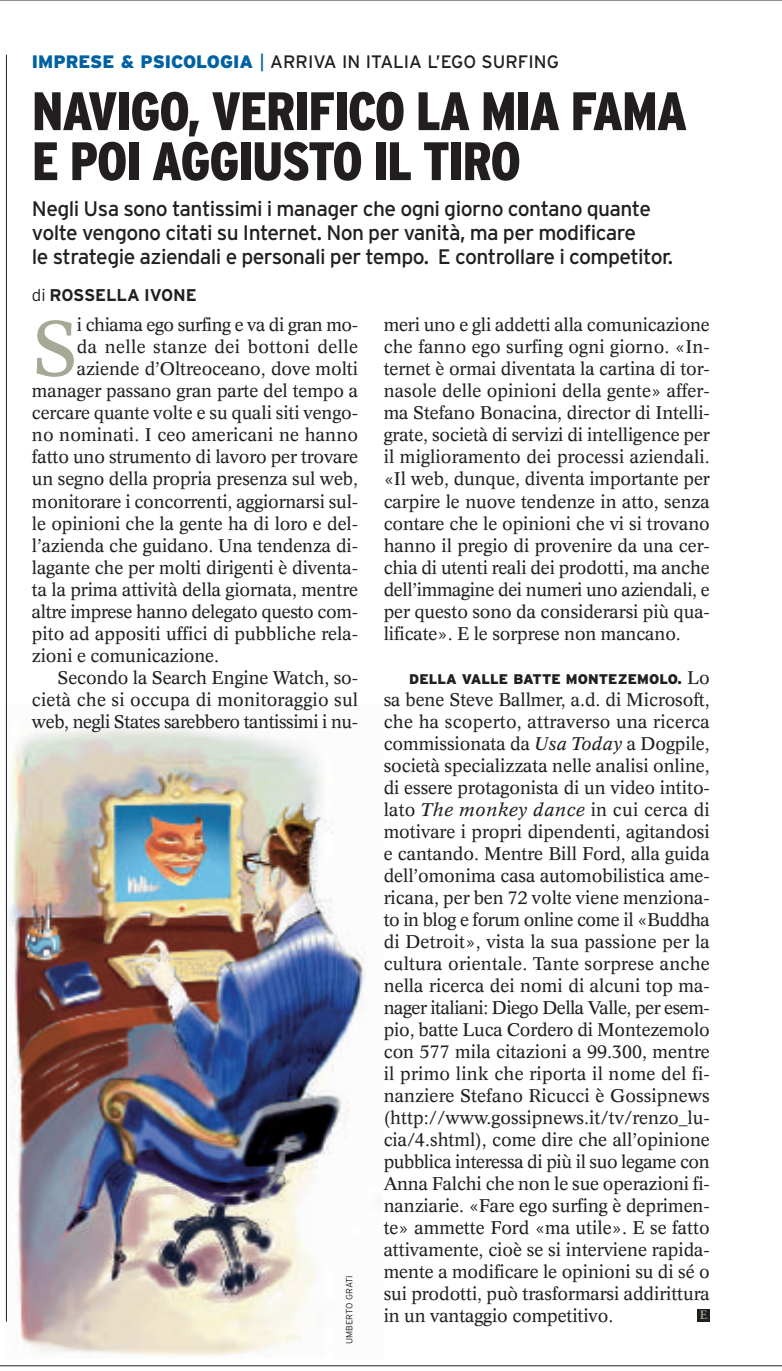
<style>
.page{position:relative;width:782px;height:1371px;background:#fff}
.page>*{position:absolute;margin:0;border:0;box-sizing:border-box;transform-origin:0 0}
.t1{font:76px "Concorde";color:#a8a896}
.t2{font:900 condensed 54px/50px "Interstate";letter-spacing:-.02em;color:#221e1f}
.t3{font:21px/23.8px "Interstate";letter-spacing:-.025em;color:#231f20}
.t4{font:18px/22px "Concorde";letter-spacing:-.01em;color:#231f20;text-align:justify}
.t5{font:18px "Interstate";color:#221e1f}
.t6{font:18px "Concorde";letter-spacing:.01em;color:#231f20}
.t7{font:18px "Concorde";letter-spacing:.02em;color:#231f20}
.t8{font:700 17px "Interstate";letter-spacing:-.005em;color:#231f20}
.t9{font:900 14px "Interstate";letter-spacing:.005em;color:#231f20}
.t10{font:600 13px "Adobe Garamond";color:#a8a896}
.t11{font:300 9px "Interstate";color:#231f20}
.s1{font-weight:900;color:#0062a3}
.s2{color:#0062a3}
.s3{font-weight:300}
.s4{font-family:"Concorde";font-weight:400;font-size:18px}
.s5{font-style:italic}
</style>
<div class="page">
<hr style="left:0;top:0;width:781px;height:1px;background:#231f20">
<hr style="left:0;top:1365px;width:781px;height:1px;background:#231f20">
<img style="left:5px;top:706px;width:361px;height:651px">
<div style="left:697px;top:1309px;width:12px;height:12px;background:#221e1f"></div>
<hr style="left:6px;top:55px;width:1px;height:1266px;background:#231f20">
<p class="t5" style="left:32px;top:55px;width:528px"><span class="s1">IMPRESE &amp; PSICOLOGIA</span> <span class="s2">|</span> ARRIVA IN ITALIA L’EGO SURFING</p>
<h2 class="t2" style="left:32px;top:91px;width:656px">NAVIGO, VERIFICO LA MIA FAMA<br>E POI AGGIUSTO IL TIRO</h2>
<p class="t3" style="left:32px;top:199px;width:642px">Negli Usa sono tantissimi i manager che ogni giorno contano quante volte vengono citati su Internet. Non per vanità, ma per modificare<br>le strategie aziendali e personali per tempo. E controllare i competitor.</p>
<p class="t8" style="left:32px;top:289px;width:166px"><span class="s3">di</span> ROSSELLA IVONE</p>
<p class="t4" style="left:77px;top:316px;width:283px">i chiama ego surfing e va di gran mo-</p>
<p class="t7" style="left:77px;top:340px;width:283px">da nelle stanze dei bottoni delle</p>
<p class="t4" style="left:77px;top:360px;width:283px">aziende d’Oltreoceano, dove molti</p>
<p class="t4" style="left:32px;top:382px;width:327px">manager passano gran parte del tempo a</p>
<p class="t4" style="left:32px;top:404px;width:327px">cercare quante volte e su quali siti vengo-</p>
<p class="t4" style="left:32px;top:426px;width:327px">no nominati. I ceo americani ne hanno</p>
<p class="t4" style="left:32px;top:448px;width:327px">fatto uno strumento di lavoro per trovare</p>
<p class="t4" style="left:32px;top:470px;width:327px">un segno della propria presenza sul web,</p>
<p class="t4" style="left:32px;top:492px;width:327px">monitorare i concorrenti, aggiornarsi sul-</p>
<p class="t4" style="left:32px;top:514px;width:327px">le opinioni che la gente ha di loro e del-</p>
<p class="t4" style="left:32px;top:536px;width:327px">l’azienda che guidano. Una tendenza di-</p>
<p class="t4" style="left:32px;top:558px;width:327px">lagante che per molti dirigenti è diventa-</p>
<p class="t4" style="left:32px;top:580px;width:327px">ta la prima attività della giornata, mentre</p>
<p class="t4" style="left:32px;top:602px;width:327px">altre imprese hanno delegato questo com-</p>
<p class="t4" style="left:32px;top:624px;width:327px">pito ad appositi uffici di pubbliche rela-</p>
<p class="t4" style="left:32px;top:646px;width:189px">zioni e comunicazione.</p>
<p class="t4" style="left:57px;top:668px;width:302px">Secondo la Search Engine Watch, so-</p>
<p class="t6" style="left:32px;top:692px;width:327px">cietà che si occupa di monitoraggio sul</p>
<p class="t4" style="left:32px;top:712px;width:328px">web, negli States sarebbero tantissimi i nu-</p>
<h1 class="t1" style="left:32px;top:317px;width:48px">S</h1>
<p class="t11" style="left:346px;top:1343px;width:70px;rotate:-90deg">UMBERTO GRATI</p>
<p class="t4" style="left:383px;top:316px;width:328px">meri uno e gli addetti alla comunicazione che fanno ego surfing ogni giorno. «In&shy;ternet è ormai diventata la cartina di tor&shy;nasole delle opinioni della gente» affer&shy;ma Stefano Bonacina, director di Intelli&shy;grate, società di servizi di intelligence per il miglioramento dei processi aziendali. «Il web, dunque, diventa importante per carpire le nuove tendenze in atto, senza contare che le opinioni che vi si trovano hanno il pregio di provenire da una cer&shy;chia di utenti reali dei prodotti, ma anche dell’immagine dei numeri uno aziendali, e per questo sono da considerarsi più qua&shy;lificate». E le sorprese non mancano.</p>
<p class="t9" style="left:409px;top:673px;width:302px">DELLA VALLE BATTE MONTEZEMOLO. <span class="s4">Lo</span></p>
<p class="t4" style="left:383px;top:690px;width:328px">sa bene Steve Ballmer, a.d. di Microsoft, che ha scoperto, attraverso una ricerca commissionata da <span class="s5">Usa Today</span> a Dogpile, società specializzata nelle analisi online, di essere protagonista di un video intito&shy;lato <span class="s5">The monkey dance</span> in cui cerca di motivare i propri dipendenti, agitandosi e cantando. Mentre Bill Ford, alla guida dell’omonima casa automobilistica ame&shy;ricana, per ben 72 volte viene menziona&shy;to in blog e forum online come il «Buddha di Detroit», vista la sua passione per la cultura orientale. Tante sorprese anche nella ricerca dei nomi di alcuni top ma&shy;nager italiani: Diego Della Valle, per esem&shy;pio, batte Luca Cordero di Montezemolo con 577 mila citazioni a 99.300, mentre il primo link che riporta il nome del fi&shy;nanziere Stefano Ricucci è Gossipnews (http://www.gossipnews.it/tv/renzo_lu&shy;cia/4.shtml), come dire che all’opinione pubblica interessa di più il suo legame con Anna Falchi che non le sue operazioni fi&shy;nanziarie. «Fare ego surfing è deprimen&shy;te» ammette Ford «ma utile». E se fatto attivamente, cioè se si interviene rapida&shy;mente a modificare le opinioni su di sé o sui prodotti, può trasformarsi addirittura in un vantaggio competitivo.</p>
<p class="t10" style="left:699px;top:1310px;width:9px">E</p>
</div>
